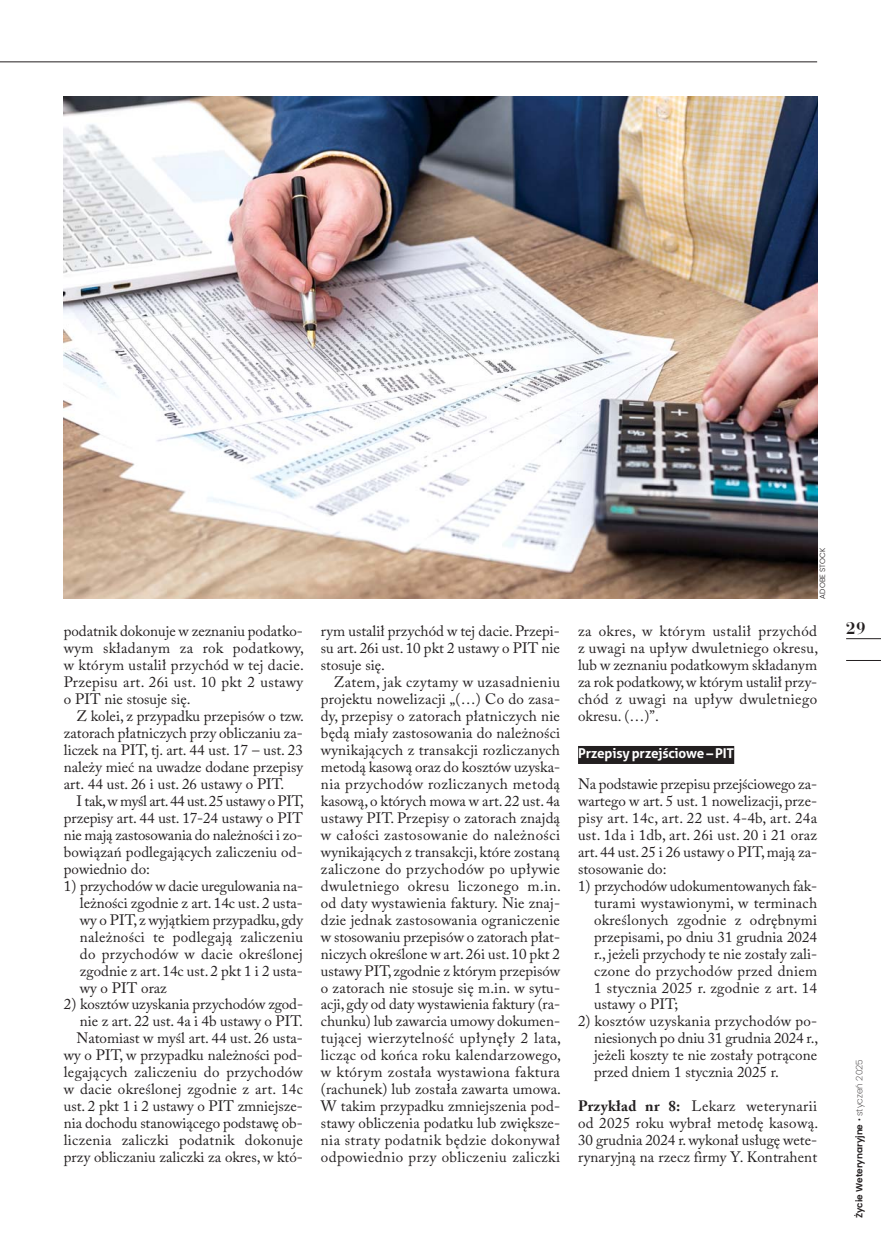
<style>
.page{position:relative;width:881px;height:1234px;background:#fff}
.page>*{position:absolute;margin:0;border:0;box-sizing:border-box;transform-origin:0 0}
.t1{font:700 18px "Bauer Bodni EU";color:#231f20}
.t2{font:15px/17px "Adobe Caslon Pro";letter-spacing:.005em;color:#231f20;text-align:justify}
.t3{font:700 13.5px "Aller";letter-spacing:-.015em;color:#fff}
.t4{font:600 9px "Poppins";color:#231f20}
.t5{font:300 7.5px "Poppins";color:#231f20}
.s1{font-weight:700}
.s2{font-weight:200}
</style>
<div class="page">
<hr style="left:845px;top:638px;width:35px;height:1px;background:#231f20">
<hr style="left:845px;top:660px;width:35px;height:1px;background:#231f20">
<hr style="left:0;top:62px;width:816px;height:1px;background:#231f20">
<div style="left:578px;top:745px;width:156px;height:18px;background:#231f20"></div>
<img style="left:64px;top:96px;width:752px;height:502px">
<p class="t5" style="left:817px;top:598px;width:52px;rotate:-90deg">ADOBE STOCK</p>
<p class="t2" style="left:64px;top:624px;width:240px">po dat nik do ko nu je w ze zna niu po dat ko -</p>
<p class="t1" style="left:845px;top:616px;width:21px">29</p>
<p class="t2" style="left:64px;top:641px;width:241px">wym skła da nym za rok po dat ko wy, w któ rym usta lił przy chód w tej da cie.<br>Prze pi su art. 26i ust. 10 pkt 2 usta wy o PIT nie sto su je się.</p>
<p class="t2" style="left:64px;top:709px;width:241px;text-indent:13px">Z ko lei, z przy pad ku prze pi sów o tzw. za to rach płat ni czych przy ob li cza niu za - li czek na PIT, tj. art. 44 ust. 17 – ust. 23 na le ży mieć na uwa dze do da ne prze pi sy art. 44 ust. 26 i ust. 26 usta wy o PIT.</p>
<p class="t2" style="left:64px;top:793px;width:241px;text-indent:13px">I tak, w myśl art. 44 ust. 25 usta wy o PIT, prze pi sy art. 44 ust. 17-24 usta wy o PIT nie ma ją za sto so wa nia do na leż no ści i zo - bo wią zań pod le ga ją cych za li cze niu od - po wied nio do:</p>
<p class="t2" style="left:80px;top:878px;width:224px;text-indent:-16px">1) przy cho dów w da cie ure gu lo wa nia na - leż no ści zgod nie z art. 14c ust. 2 usta - wy o PIT, z wy jąt kiem przy pad ku, gdy na leż no ści te pod le ga ją za li cze niu do przy cho dów w da cie okre ślo nej zgod nie z art. 14c ust. 2 pkt 1 i 2 usta - wy o PIT oraz</p>
<p class="t2" style="left:64px;top:997px;width:241px;text-align:right">2) kosz tów uzy ska nia przy cho dów zgod - nie z art. 22 ust. 4a i 4b usta wy o PIT.<br>Na to miast w myśl art. 44 ust. 26 usta - wy o PIT, w przy pad ku na leż no ści pod - le ga ją cych za li cze niu do przy cho dów w da cie okre ślo nej zgod nie z art. 14c ust. 2 pkt 1 i 2 usta wy o PIT zmniej sze - nia do cho du sta no wią ce go pod sta wę ob - li cze nia za licz ki po dat nik do ko nu je przy ob li cza niu za licz ki za okres, w któ -</p>
<p class="t2" style="left:321px;top:624px;width:240px">rym usta lił przy chód w tej da cie. Prze pi - su art. 26i ust. 10 pkt 2 usta wy o PIT nie sto su je się.</p>
<p class="t2" style="left:321px;top:675px;width:241px;text-indent:13px">Za tem, jak czy ta my w uza sad nie niu pro jek tu no we li za cji „(…) Co do za sa - dy, prze pi sy o za to rach płat ni czych nie bę dą mia ły za sto so wa nia do na leż no ści wy ni ka ją cych z trans ak cji roz li cza nych me to dą ka so wą oraz do kosz tów uzy ska - nia przy cho dów roz li cza nych me to dą ka so wą, o któ rych mo wa w art. 22 ust. 4a usta wy PIT. Prze pi sy o za to rach znaj dą w ca ło ści za sto so wa nie do na leż no ści wy ni ka ją cych z trans ak cji, któ re zo sta ną za li czo ne do przy cho dów po upły wie dwu let nie go okre su li czo ne go m.in. od da ty wy sta wie nia fak tu ry. Nie znaj - dzie jed nak za sto so wa nia ogra ni cze nie w sto so wa niu prze pi sów o za to rach płat - ni czych okre ślo ne w art. 26i ust. 10 pkt 2 usta wy PIT, zgod nie z któ rym prze pi sów o za to rach nie sto su je się m.in. w sy tu - acji, gdy od da ty wy sta wie nia fak tu ry (ra - chun ku) lub za war cia umo wy do ku men - tu ją cej wie rzy tel ność upły nę ły 2 la ta, li cząc od koń ca ro ku ka len da rzo we go, w któ rym zo sta ła wy sta wio na fak tu ra (ra chu nek) lub zo sta ła za war ta umo wa.<br>W ta kim przy pad ku zmniej sze nia pod - sta wy ob li cze nia po dat ku lub zwięk sze - nia stra ty po dat nik bę dzie do ko ny wał od po wied nio przy ob li cze niu za licz ki</p>
<p class="t2" style="left:578px;top:624px;width:241px">za okres, w któ rym usta lił przy chód z uwa gi na upływ dwu let nie go okre su, lub w ze zna niu po dat ko wym skła da nym za rok po dat ko wy, w któ rym usta lił przy - chód z uwa gi na upływ dwu let nie go okre su. (…)”.</p>
<p class="t3" style="left:578px;top:745px;width:158px">Prze pi sy przej ścio we – PIT</p>
<p class="t2" style="left:578px;top:777px;width:240px">Na pod sta wie prze pi su przej ścio we go za - war te go w art. 5 ust. 1 no we li za cji, prze - pi sy art. 14c, art. 22 ust. 4-4b, art. 24a ust. 1da i 1db, art. 26i ust. 20 i 21 oraz art. 44 ust. 25 i 26 usta wy o PIT, ma ją za - sto so wa nie do:</p>
<p class="t2" style="left:594px;top:878px;width:224px;text-indent:-16px">1) przy cho dów udo ku men to wa nych fak - tu ra mi wy sta wio ny mi, w ter mi nach okre ślo nych zgod nie z od ręb ny mi prze pi sa mi, po dniu 31 grud nia 2024 r., je że li przy cho dy te nie zo sta ły za li - czo ne do przy cho dów przed dniem 1 stycz nia 2025 r. zgod nie z art. 14 usta wy o PIT;</p>
<p class="t2" style="left:594px;top:1014px;width:225px;text-indent:-16px">2) kosz tów uzy ska nia przy cho dów po - nie sio nych po dniu 31 grud nia 2024 r., je że li kosz ty te nie zo sta ły po trą co ne przed dniem 1 stycz nia 2025 r.</p>
<p class="t2" style="left:578px;top:1099px;width:241px"><span class="s1">Przy kład nr 8:</span> Le karz we te ry na rii od 2025 roku wy brał me to dę ka so wą.<br>30 grud nia 2024 r. wy ko nał usłu gę we te - ry na ryj ną na rzecz fir my Y. Kon tra hent</p>
<p class="t4" style="left:853px;top:1217px;width:160px;rotate:-90deg">Życie Weterynaryjne <span class="s2">• styczeń 2025</span></p>
</div>
